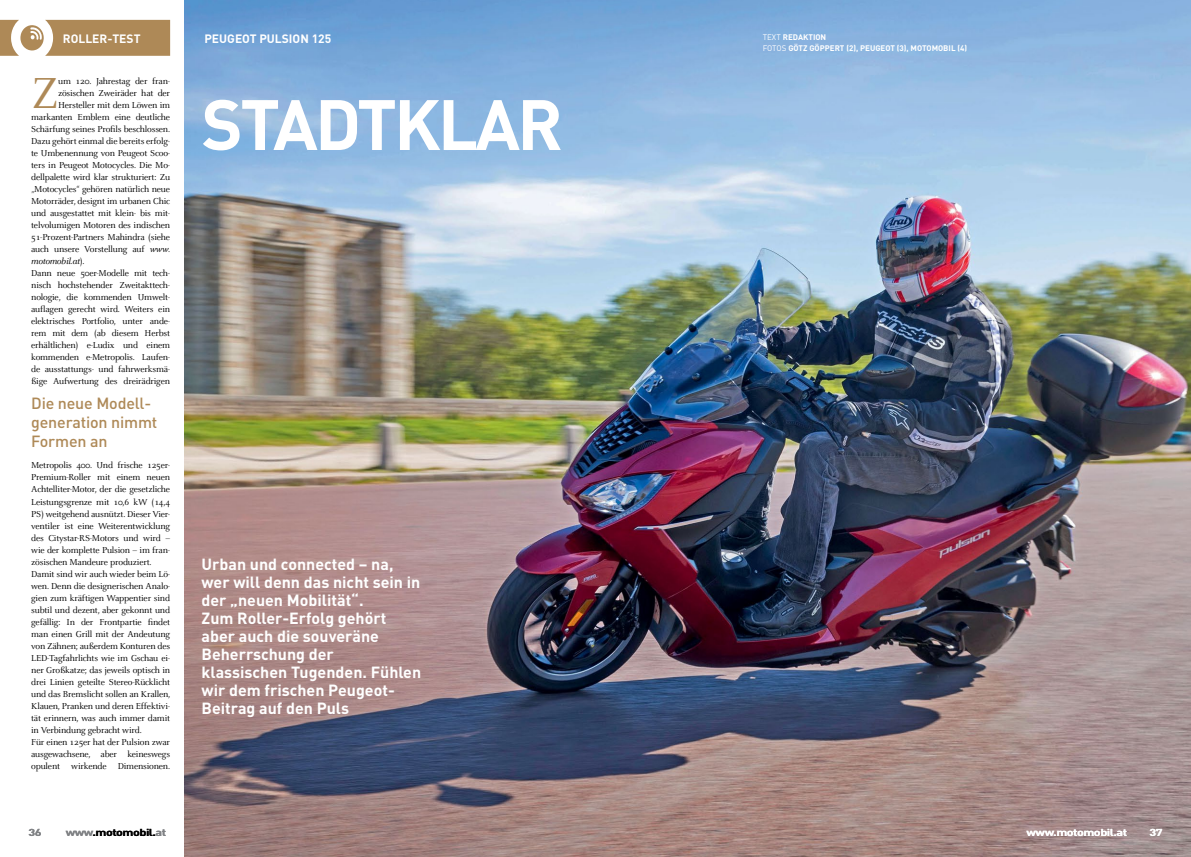
<style>
.page{position:relative;width:1191px;height:857px;background:#fff}
.page>*{position:absolute;margin:0;border:0;box-sizing:border-box;transform-origin:0 0}
.t1{font:700 70px "DIN";letter-spacing:-.04em;color:#fff}
.t2{font:48px "Celeste";color:#ae8957}
.t3{font:700 16px/18px "DIN";color:#fff}
.t4{font:500 16px/19px "DIN";letter-spacing:-.01em;color:#ae8957}
.t5{font:700 12px "DIN";color:#fff}
.t6{font:700 10px "DIN";letter-spacing:-.04em;color:#fff;scale:1.26 1}
.t7{font:700 10px "DIN";letter-spacing:-.04em;color:#000;scale:1.26 1}
.t8{font:700 10px "DIN";color:#808285;scale:1.26 1}
.t9{font:9.5px/12px "Celeste";letter-spacing:-.02em;color:#000}
.t10{font:italic 9.5px "Celeste";letter-spacing:-.02em;color:#000}
.t11{font:700 8px/11px "DIN";color:#fff}
.s1{font-style:italic}
.s2{font-style:normal}
.s3{color:#808285}
.s4{font-weight:400}
</style>
<div class="page">
<img style="left:184px;top:0;width:1007px;height:856px">
<svg style="left:0;top:20px;width:170px;height:36px;background:#ba9b71"></svg>
<p class="t5" style="left:63px;top:31px;width:79px">ROLLER-TEST</p>
<h2 class="t2" style="left:31px;top:69px;width:29px">Z</h2>
<p class="t9" style="left:58px;top:75px;width:114px">um 120. Jahrestag der fran-</p>
<p class="t9" style="left:58px;top:87px;width:114px">zösischen Zweiräder hat der</p>
<p class="t9" style="left:58px;top:99px;width:114px">Hersteller mit dem Löwen im</p>
<p class="t9" style="left:31px;top:111px;width:140px">markanten Emblem eine deutliche</p>
<p class="t9" style="left:31px;top:123px;width:140px">Schärfung seines Profils beschlossen.</p>
<p class="t9" style="left:31px;top:135px;width:140px">Dazu gehört einmal die bereits erfolg-</p>
<p class="t9" style="left:31px;top:147px;width:140px">te Umbenennung von Peugeot Scoo-</p>
<p class="t9" style="left:31px;top:159px;width:140px">ters in Peugeot Motocycles. Die Mo-</p>
<p class="t9" style="left:31px;top:171px;width:140px">dellpalette wird klar strukturiert: Zu</p>
<p class="t9" style="left:31px;top:183px;width:140px">„Motocycles“ gehören natürlich neue</p>
<p class="t9" style="left:31px;top:195px;width:140px">Motorräder, designt im urbanen Chic</p>
<p class="t9" style="left:31px;top:207px;width:140px">und ausgestattet mit klein- bis mit-</p>
<p class="t9" style="left:31px;top:219px;width:140px">telvolumigen Motoren des indischen</p>
<p class="t9" style="left:31px;top:231px;width:140px">51-Prozent-Partners Mahindra (siehe</p>
<p class="t9" style="left:31px;top:243px;width:140px">auch unsere Vorstellung auf <span class="s1">www.</span></p>
<p class="t10" style="left:31px;top:256px;width:55px">motomobil.at<span class="s2">).</span></p>
<p class="t9" style="left:31px;top:267px;width:140px">Dann neue 50er-Modelle mit tech-</p>
<p class="t9" style="left:31px;top:279px;width:140px">nisch hochstehender Zweitakttech-</p>
<p class="t9" style="left:31px;top:291px;width:140px">nologie, die kommenden Umwelt-</p>
<p class="t9" style="left:31px;top:303px;width:140px">auflagen gerecht wird. Weiters ein</p>
<p class="t9" style="left:31px;top:315px;width:140px">elektrisches Portfolio, unter ande-</p>
<p class="t9" style="left:31px;top:327px;width:140px">rem mit dem (ab diesem Herbst</p>
<p class="t9" style="left:31px;top:339px;width:140px">erhältlichen) e-Ludix und einem</p>
<p class="t9" style="left:31px;top:351px;width:140px">kommenden e-Metropolis. Laufen-</p>
<p class="t9" style="left:31px;top:363px;width:140px">de ausstattungs- und fahrwerksmä-</p>
<p class="t9" style="left:31px;top:375px;width:140px">ßige Aufwertung des dreirädrigen</p>
<h3 class="t4" style="left:31px;top:393px;width:128px">Die neue Modell&shy;generation nimmt<br>Formen an</h3>
<p class="t9" style="left:31px;top:459px;width:141px">Metropolis 400. Und frische 125er-Premium-Roller mit einem neuen Achtelliter-Motor, der die gesetzliche Leistungsgrenze mit 10,6 kW (14,4<br>PS) weitgehend ausnützt. Dieser Vier&shy;ventiler ist eine Weiterentwicklung des Citystar-RS-Motors und wird – wie der komplette Pulsion – im fran&shy;zösischen Mandeure produziert.<br>Damit sind wir auch wieder beim Lö&shy;wen. Denn die designerischen Analo&shy;gien zum kräftigen Wappentier sind subtil und dezent, aber gekonnt und gefällig: In der Frontpartie findet man einen Grill mit der Andeutung von Zähnen; außerdem Konturen des LED-Tagfahrlichts wie im Gschau ei&shy;ner Großkatze; das jeweils optisch in drei Linien geteilte Stereo-Rücklicht und das Bremslicht sollen an Krallen, Klauen, Pranken und deren Effektivi&shy;tät erinnern, was auch immer damit in Verbindung gebracht wird.<br>Für einen 125er hat der Pulsion zwar ausgewachsene, aber keineswegs opulent wirkende Dimensionen.</p>
<p class="t8" style="left:28px;top:824px;width:12px">36</p>
<p class="t7" style="left:66px;top:824px;width:81px"><span class="s3">www</span>.motomobil.<span class="s3">at</span></p>
<p class="t5" style="left:204px;top:31px;width:128px">PEUGEOT PULSION 125</p>
<h1 class="t1" style="left:201px;top:79px;width:363px">STADTKLAR</h1>
<h3 class="t3" style="left:201px;top:553px;width:221px">Urban und connected – na, wer will denn das nicht sein in der „neuen Mobilität“.<br>Zum Roller-Erfolg gehört aber auch die souveräne<br>Beherrschung der klassischen Tugenden. Fühlen wir dem frischen Peugeot-<br>Beitrag auf den Puls</h3>
<p class="t11" style="left:763px;top:31px;width:206px"><span class="s4">TEXT</span> REDAKTION<br><span class="s4">FOTOS</span> GÖTZ GÖPPERT (2), PEUGEOT (3), MOTOMOBIL (4)</p>
<p class="t6" style="left:1026px;top:824px;width:81px">www.motomobil.at</p>
<p class="t6" style="left:1149px;top:824px;width:12px">37</p>
</div>
